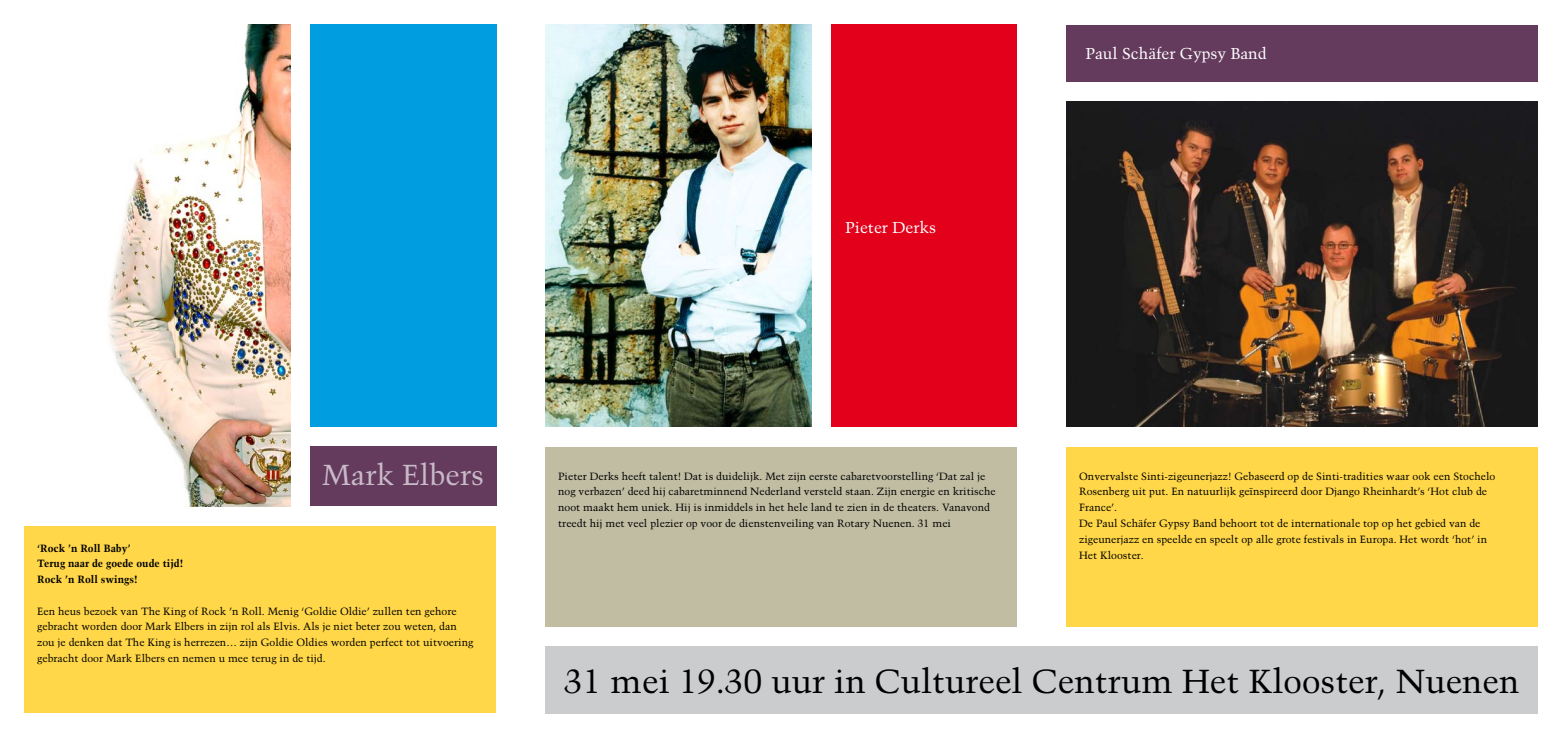
<style>
.page{position:relative;width:1563px;height:737px;background:#fff}
.page>*{position:absolute;margin:0;border:0;box-sizing:border-box;transform-origin:0 0}
.t1{font:33.25px "Trump Mediaeval LT Std";color:#000}
.t2{font:28.88px "Trump Mediaeval LT Std";color:#c8bac8}
.t3{font:15.75px "Trump Mediaeval LT Std";color:#fff}
.t4{font:10.5px/15.8px "Trump Mediaeval LT Std";color:#000}
.t5{font:700 10.5px/15.8px "Trump Mediaeval LT Std";color:#000}
</style>
<div class="page">
<div style="left:1067px;top:25px;width:471px;height:57px;background:#643a5d"></div>
<div style="left:546px;top:446px;width:471px;height:180px;background:#c0bda3"></div>
<img style="left:546px;top:25px;width:265px;height:402px">
<div style="left:831px;top:25px;width:186px;height:402px;background:#e2001a"></div>
<div style="left:1067px;top:446px;width:471px;height:180px;background:#ffd748"></div>
<div style="left:25px;top:526px;width:471px;height:186px;background:#ffd748"></div>
<img style="left:108px;top:25px;width:182px;height:481px">
<div style="left:310px;top:25px;width:186px;height:402px;background:#009ee0"></div>
<div style="left:310px;top:446px;width:186px;height:60px;background:#643a5d"></div>
<img style="left:1067px;top:102px;width:471px;height:325px">
<div style="left:546px;top:646px;width:992px;height:67px;background:#cbccce"></div>
<h3 class="t3" style="left:845px;top:218px;width:92px">Pieter Derks</h3>
<h3 class="t3" style="left:1085px;top:44px;width:183px">Paul Schäfer Gypsy Band</h3>
<h2 class="t2" style="left:322px;top:457px;width:164px">Mark Elbers</h2>
<p class="t5" style="left:37px;top:540px;width:147px">‘Rock ’n Roll Baby’<br>Terug naar de goede oude tijd!<br>Rock ’n Roll swings!</p>
<p class="t4" style="left:37px;top:603px;width:438px">Een heus bezoek van The King of Rock ’n Roll. Menig ‘Goldie Oldie’ zullen ten gehore gebracht worden door Mark Elbers in zijn rol als Elvis. Als je niet beter zou weten, dan zou je denken dat The King is herrezen… zijn Goldie Oldies worden perfect tot uitvoering gebracht door Mark Elbers en nemen u mee terug in de tijd.</p>
<p class="t4" style="left:558px;top:468px;width:439px">Pieter Derks heeft talent! Dat is duidelijk. Met zijn eerste cabaretvoorstelling ‘Dat zal je nog verbazen’ deed hij cabaretminnend Nederland versteld staan. Zijn energie en kritische noot maakt hem uniek. Hij is inmiddels in het hele land te zien in de theaters. Vanavond treedt hij met veel plezier op voor de dienstenveiling van Rotary Nuenen. 31 mei</p>
<p class="t4" style="left:1079px;top:468px;width:418px">Onvervalste Sinti-zigeunerjazz! Gebaseerd op de Sinti-tradities waar ook een Stochelo Rosenberg uit put. En natuurlijk geïnspireerd door Django Rheinhardt’s ‘Hot club de France’.<br>De Paul Schäfer Gypsy Band behoort tot de internationale top op het gebied van de zigeunerjazz en speelde en speelt op alle grote festivals in Europa. Het wordt ‘hot’ in Het Klooster.</p>
<h1 class="t1" style="left:564px;top:660px;width:956px">31 mei 19.30 uur in Cultureel Centrum Het Klooster, Nuenen</h1>
</div>
